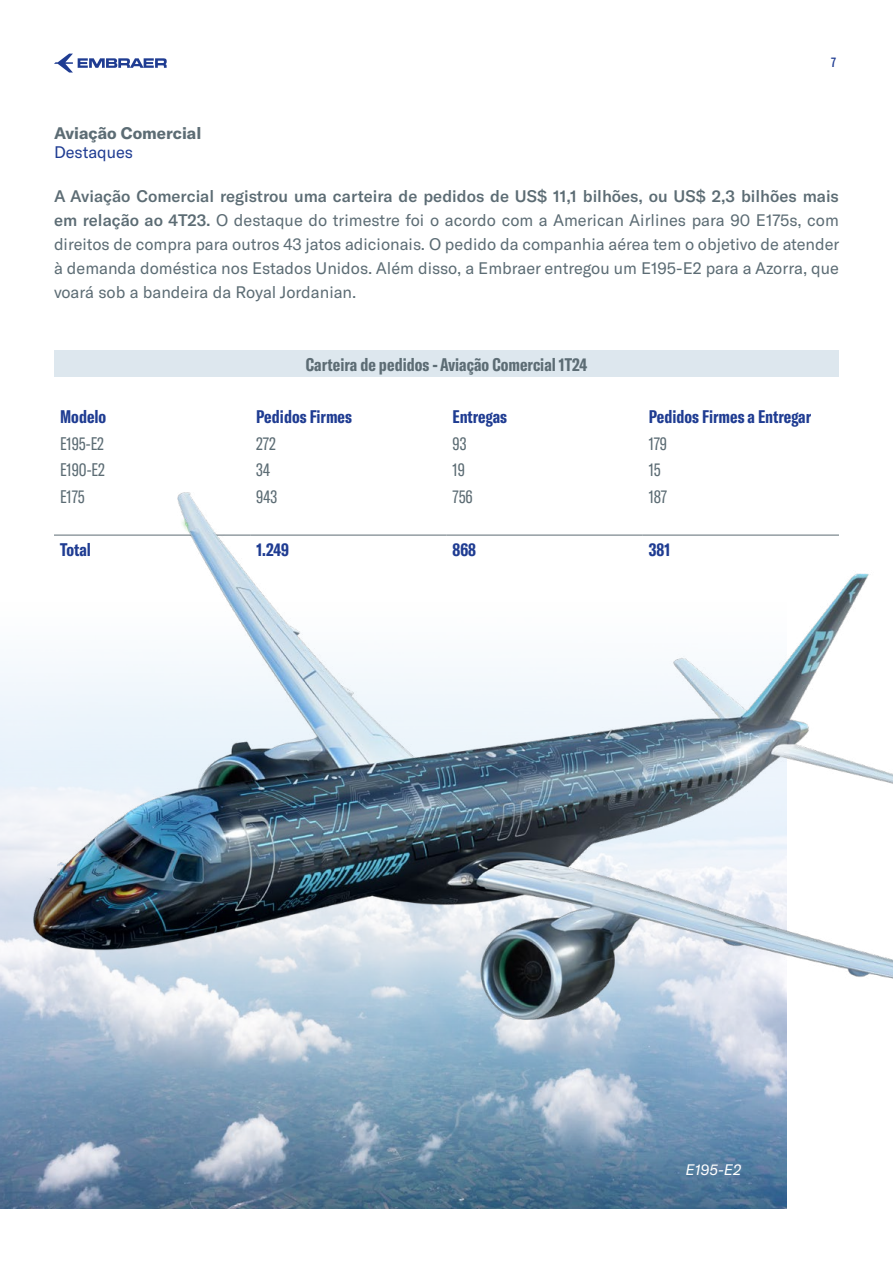
<style>
.page{position:relative;width:893px;height:1263px;background:#fff}
.page>*{position:absolute;margin:0;border:0;box-sizing:border-box;transform-origin:0 0}
.t1{font:700 extra-condensed 18px "GT America";color:#1f3c92}
.t2{font:extra-condensed 18px "GT America";color:#5c6c74}
.t3{font:700 extra-condensed 18px "GT America";color:#5c6c74}
.t4{font:16.5px/24px "GT America";color:#5c6c74;text-align:justify}
.t5{font:700 16.5px "GT America";color:#5c6c74}
.t6{font:16.5px "GT America";color:#1f3c92}
.t7{font:italic 15px "GT America";color:#fff}
.t8{font:500 extra-condensed 13.5px "GT America";color:#1f3c92}
.s1{font-weight:500}
</style>
<div class="page">
<svg style="left:54px;top:54px;width:113px;height:19px"></svg>
<div style="left:54px;top:350px;width:785px;height:27px;background:#dde7ee"></div>
<img style="left:0;top:667px;width:786px;height:542px">
<img style="left:34px;top:492px;width:859px;height:527px">
<p class="t8" style="left:831px;top:55px;width:6px">7</p>
<p class="t5" style="left:54px;top:122px;width:149px">Aviação Comercial</p>
<p class="t6" style="left:54px;top:143px;width:81px">Destaques</p>
<p class="t4" style="left:54px;top:184px;width:787px"><span class="s1">A Aviação Comercial registrou uma carteira de pedidos de US$ 11,1 bilhões, ou US$ 2,3 bilhões mais em relação ao 4T23.</span> O destaque do trimestre foi o acordo com a American Airlines para 90 E175s, com direitos de compra para outros 43 jatos adicionais. O pedido da companhia aérea tem o objetivo de atender à demanda doméstica nos Estados Unidos. Além disso, a Embraer entregou um E195-E2 para a Azorra, que voará sob a bandeira da Royal Jordanian.</p>
<p class="t3" style="left:306px;top:353px;width:283px">Carteira de pedidos - Aviação Comercial 1T24</p>
<p class="t1" style="left:60px;top:406px;width:48px">Modelo</p>
<p class="t1" style="left:256px;top:406px;width:97px">Pedidos Firmes</p>
<p class="t1" style="left:452px;top:406px;width:56px">Entregas</p>
<p class="t1" style="left:649px;top:406px;width:164px">Pedidos Firmes a Entregar</p>
<p class="t2" style="left:60px;top:433px;width:45px">E195-E2</p>
<p class="t2" style="left:256px;top:433px;width:21px">272</p>
<p class="t2" style="left:452px;top:433px;width:15px">93</p>
<p class="t2" style="left:649px;top:433px;width:20px">179</p>
<p class="t2" style="left:60px;top:459px;width:46px">E190-E2</p>
<p class="t2" style="left:256px;top:459px;width:15px">34</p>
<p class="t2" style="left:453px;top:459px;width:14px">19</p>
<p class="t2" style="left:649px;top:459px;width:14px">15</p>
<p class="t2" style="left:60px;top:486px;width:26px">E175</p>
<p class="t2" style="left:256px;top:486px;width:22px">943</p>
<p class="t2" style="left:453px;top:486px;width:22px">756</p>
<p class="t2" style="left:649px;top:486px;width:20px">187</p>
<p class="t1" style="left:60px;top:538px;width:33px">Total</p>
<p class="t1" style="left:256px;top:538px;width:34px">1.249</p>
<p class="t1" style="left:453px;top:538px;width:25px">868</p>
<p class="t1" style="left:649px;top:538px;width:23px">381</p>
<p class="t7" style="left:685px;top:1160px;width:57px">E195-E2</p>
</div>
